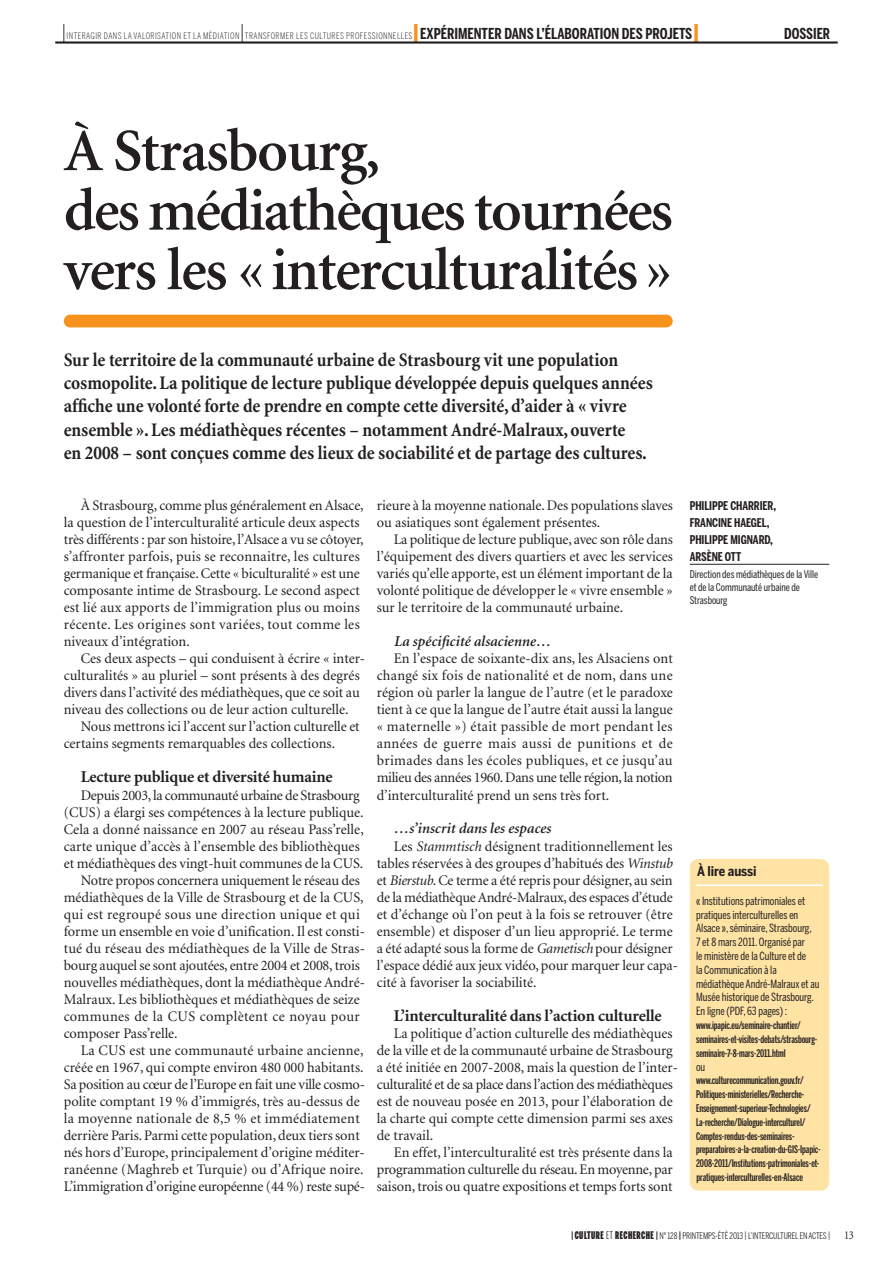
<style>
.page{position:relative;width:893px;height:1263px;background:#fff}
.page>*{position:absolute;margin:0;border:0;box-sizing:border-box;transform-origin:0 0}
.t1{font:600 60px/59.6px "Minion";letter-spacing:-.025em;color:#231f20}
.t2{font:300 20.25px "Benton Sans Comp";color:#231f20}
.t3{font:700 condensed 19.5px/23.4px "Minion";letter-spacing:-.005em;color:#231f20}
.t4{font:700 16.5px "Minion";letter-spacing:-.01em;color:#231f20}
.t5{font:700 15px "Benton Sans Comp";color:#231f20}
.t6{font:italic 600 15px "Minion";color:#231f20}
.t7{font:14.7px/17px "Minion";color:#231f20}
.t8{font:14.7px "Minion";letter-spacing:.025em;color:#231f20}
.t9{font:14.7px "Minion";letter-spacing:-.02em;color:#231f20}
.t10{font:14.7px "Minion";letter-spacing:-.025em;color:#231f20}
.t11{font:14.7px "Minion";letter-spacing:.02em;color:#231f20}
.t12{font:700 13.5px "Benton Sans Cond";letter-spacing:-.01em;color:#231f20}
.t13{font:700 12px/17px "Benton Sans Comp";letter-spacing:-.005em;color:#231f20}
.t14{font:11.25px/13.8px "Benton Sans Comp";letter-spacing:-.005em;color:#231f20}
.t15{font:500 10.5px/13.8px "Benton Sans Extra Comp";letter-spacing:-.01em;color:#231f20;scale:1.05 1}
.t16{font:10.5px/13.2px "Benton Sans Comp";letter-spacing:-.005em;color:#231f20}
.t17{font:300 9px "Benton Sans Comp";letter-spacing:.05em;color:#231f20}
.t18{font:9px "Benton Sans Comp";letter-spacing:-.01em;color:#231f20}
.s1{font-weight:900;font-size:20.25px;color:#f7931d}
.s2{font-style:italic}
.s3{font-family:"Benton Sans Extra Comp";font-weight:900;font-size:10.5px}
.s4{font-family:"Benton Sans Extra Comp";font-size:10.5px}
.s5{font-family:"Minion";font-stretch:condensed;font-size:12px}
</style>
<div class="page">
<hr style="left:55px;top:41px;width:783px;height:3px;background:#231f20">
<div style="left:64px;top:315px;width:609px;height:12px;background:#f7931d;border-radius:6px"></div>
<hr style="left:690px;top:564px;width:139px;height:1px;background:#231f20">
<div style="left:690px;top:859px;width:139px;height:332px;background:#ffe3a5;border-radius:9px"></div>
<hr style="left:696px;top:884px;width:127px;height:2px;background:#fff">
<h2 class="t2" style="left:62px;top:24px;width:6px">|</h2>
<p class="t17" style="left:67px;top:33px;width:174px">INTERAGIR DANS LA VALORISATION ET LA MÉDIATION</p>
<h2 class="t2" style="left:240px;top:24px;width:6px">|</h2>
<p class="t17" style="left:245px;top:33px;width:169px">TRANSFORMER LES CULTURES PROFESSIONNELLES</p>
<p class="t5" style="left:413px;top:28px;width:288px"><span class="s1">|</span>EXPÉRIMENTER DANS L’ÉLABORATION DES PROJETS<span class="s1">|</span></p>
<p class="t5" style="left:784px;top:28px;width:47px">DOSSIER</p>
<h1 class="t1" style="left:64px;top:126px;width:610px">À Strasbourg,<br>des médiathèques tournées vers les « interculturalités »</h1>
<p class="t3" style="left:64px;top:349px;width:591px">Sur le territoire de la communauté urbaine de Strasbourg vit une population cosmopolite. La politique de lecture publique développée depuis quelques années affiche une volonté forte de prendre en compte cette diversité, d’aider à « vivre ensemble ». Les médiathèques récentes – notamment André-Malraux, ouverte<br>en 2008 – sont conçues comme des lieux de sociabilité et de partage des cultures.</p>
<p class="t7" style="left:64px;top:498px;width:301px;text-indent:17px">À Strasbourg, comme plus généralement en Alsace, la question de l’interculturalité articule deux aspects très différents : par son histoire, l’Alsace a vu se côtoyer, s’affronter parfois, puis se reconnaitre, les cultures germanique et française. Cette « biculturalité » est une composante intime de Strasbourg. Le second aspect est lié aux apports de l’immigration plus ou moins récente. Les origines sont variées, tout comme les niveaux d’intégration.</p>
<p class="t7" style="left:64px;top:651px;width:303px;text-indent:17px">Ces deux aspects – qui conduisent à écrire « inter&shy;culturalités » au pluriel – sont présents à des degrés divers dans l’activité des médiathèques, que ce soit au niveau des collections ou de leur action culturelle.</p>
<p class="t7" style="left:64px;top:719px;width:297px;text-indent:17px">Nous mettrons ici l’accent sur l’action culturelle et certains segments remarquables des collections.</p>
<p class="t4" style="left:81px;top:771px;width:253px">Lecture publique et diversité humaine</p>
<p class="t10" style="left:81px;top:789px;width:280px">Depuis 2003, la communauté urbaine de Strasbourg</p>
<p class="t7" style="left:64px;top:804px;width:301px">(CUS) a élargi ses compétences à la lecture publique.</p>
<p class="t7" style="left:64px;top:821px;width:302px">Cela a donné naissance en 2007 au réseau Pass’relle,</p>
<p class="t7" style="left:64px;top:838px;width:297px">carte unique d’accès à l’ensemble des bibliothèques</p>
<p class="t7" style="left:64px;top:855px;width:301px">et médiathèques des vingt-huit communes de la CUS.</p>
<p class="t7" style="left:81px;top:873px;width:280px">Notre propos concernera uniquement le réseau des</p>
<p class="t7" style="left:64px;top:890px;width:301px">médiathèques de la Ville de Strasbourg et de la CUS,</p>
<p class="t8" style="left:64px;top:908px;width:298px">qui est regroupé sous une direction unique et qui</p>
<p class="t7" style="left:64px;top:924px;width:303px">forme un ensemble en voie d’unification. Il est consti-</p>
<p class="t7" style="left:64px;top:941px;width:303px">tué du réseau des médiathèques de la Ville de Stras-</p>
<p class="t7" style="left:64px;top:958px;width:297px">bourg auquel se sont ajoutées, entre 2004 et 2008, trois</p>
<p class="t7" style="left:64px;top:975px;width:303px">nouvelles médiathèques, dont la médiathèque André-</p>
<p class="t7" style="left:64px;top:992px;width:297px">Malraux. Les bibliothèques et médiathèques de seize</p>
<p class="t8" style="left:64px;top:1010px;width:297px">communes de la CUS complètent ce noyau pour</p>
<p class="t7" style="left:64px;top:1026px;width:115px">composer Pass’relle.</p>
<p class="t7" style="left:81px;top:1043px;width:284px">La CUS est une communauté urbaine ancienne,</p>
<p class="t7" style="left:64px;top:1060px;width:301px">créée en 1967, qui compte environ 480 000 habitants.</p>
<p class="t9" style="left:64px;top:1078px;width:303px">Sa position au cœur de l’Europe en fait une ville cosmo-</p>
<p class="t7" style="left:64px;top:1094px;width:297px">polite comptant 19 % d’immigrés, très au-dessus de</p>
<p class="t11" style="left:64px;top:1112px;width:297px">la moyenne nationale de 8,5 % et immédiatement</p>
<p class="t7" style="left:64px;top:1128px;width:297px">derrière Paris. Parmi cette population, deux tiers sont</p>
<p class="t7" style="left:64px;top:1145px;width:303px">nés hors d’Europe, principalement d’origine méditer-</p>
<p class="t7" style="left:64px;top:1162px;width:301px">ranéenne (Maghreb et Turquie) ou d’Afrique noire.</p>
<p class="t7" style="left:64px;top:1179px;width:303px">L’immigration d’origine européenne (44 %) reste supé-</p>
<p class="t7" style="left:377px;top:498px;width:298px">rieure à la moyenne nationale. Des populations slaves ou asiatiques sont également présentes.</p>
<p class="t7" style="left:377px;top:532px;width:298px;text-align:justify;text-indent:17px">La politique de lecture publique, avec son rôle dans l’équipement des divers quartiers et avec les services variés qu’elle apporte, est un élément important de la volonté politique de développer le « vivre ensemble » sur le territoire de la communauté urbaine.</p>
<p class="t6" style="left:394px;top:635px;width:158px">La spécificité alsacienne…</p>
<p class="t7" style="left:377px;top:651px;width:297px;text-align:justify;text-indent:17px">En l’espace de soixante-dix ans, les Alsaciens ont changé six fois de nationalité et de nom, dans une région où parler la langue de l’autre (et le paradoxe tient à ce que la langue de l’autre était aussi la langue « maternelle ») était passible de mort pendant les années de guerre mais aussi de punitions et de brimades dans les écoles publiques, et ce jusqu’au milieu des années 1960. Dans une telle région, la notion d’interculturalité prend un sens très fort.</p>
<p class="t6" style="left:394px;top:822px;width:159px">…s’inscrit dans les espaces</p>
<p class="t7" style="left:377px;top:838px;width:303px;text-indent:17px">Les <span class="s2">Stammtisch</span> désignent traditionnellement les tables réservées à des groupes d’habitués des <span class="s2">Winstub </span>et <span class="s2">Bierstub</span>. Ce terme a été repris pour désigner, au sein de la médiathèque André-Malraux, des espaces d’étude et d’échange où l’on peut à la fois se retrouver (être ensemble) et disposer d’un lieu approprié. Le terme a été adapté sous la forme de <span class="s2">Gametisch</span> pour désigner l’espace dédié aux jeux vidéo, pour marquer leur capa&shy;cité à favoriser la sociabilité.</p>
<p class="t4" style="left:394px;top:1009px;width:270px">L’interculturalité dans l’action culturelle</p>
<p class="t7" style="left:377px;top:1026px;width:303px;text-indent:17px">La politique d’action culturelle des médiathèques de la ville et de la communauté urbaine de Strasbourg a été initiée en 2007-2008, mais la question de l’inter&shy;culturalité et de sa place dans l’action des médiathèques est de nouveau posée en 2013, pour l’élaboration de la charte qui compte cette dimension parmi ses axes de travail.</p>
<p class="t7" style="left:377px;top:1145px;width:297px;text-align:justify;text-indent:17px">En effet, l’interculturalité est très présente dans la programmation culturelle du réseau. En moyenne, par saison, trois ou quatre expositions et temps forts sont</p>
<p class="t13" style="left:690px;top:499px;width:88px">PHILIPPE CHARRIER,<br>FRANCINE HAEGEL,<br>PHILIPPE MIGNARD,<br>ARSÈNE OTT</p>
<p class="t16" style="left:690px;top:569px;width:130px">Direction des médiathèques de la Ville et de la Communauté urbaine de<br>Strasbourg</p>
<p class="t12" style="left:697px;top:866px;width:61px">À lire aussi</p>
<p class="t14" style="left:696px;top:895px;width:125px">« Institutions patrimoniales et pratiques interculturelles en<br>Alsace », séminaire, Strasbourg,<br>7 et 8 mars 2011. Organisé par<br>le ministère de la Culture et de<br>la Communication à la médiathèque André-Malraux et au<br>Musée historique de Strasbourg.<br>En ligne (PDF, 63 pages) :</p>
<p class="t15" style="left:696px;top:1019px;width:117px">www.ipapic.eu/seminaire-chantier/ seminaires-et-visites-debats/strasbourg&shy;seminaire-7-8-mars-2011.html</p>
<p class="t14" style="left:696px;top:1061px;width:11px">ou</p>
<p class="t15" style="left:696px;top:1075px;width:120px">www.culturecommunication.gouv.fr/ Politiques-ministerielles/Recherche-Enseignement-superieur-Technologies/ La-recherche/Dialogue-interculturel/ Comptes-rendus-des-seminaires&shy;preparatoires-a-la-creation-du-GIS-Ipapic-2008-2011/Institutions-patrimoniales-et&shy;pratiques-interculturelles-en-Alsace</p>
<p class="t18" style="left:571px;top:1232px;width:284px"><sup>|</sup> <span class="s3">CULTURE</span> <span class="s4">ET</span> <span class="s3">RECHERCHE</span> <sup>|</sup> N° 128 <sup>|</sup> PRINTEMPS-ÉTÉ 2013 | L’INTERCULTUREL EN ACTES | <span class="s5">13</span></p>
</div>
